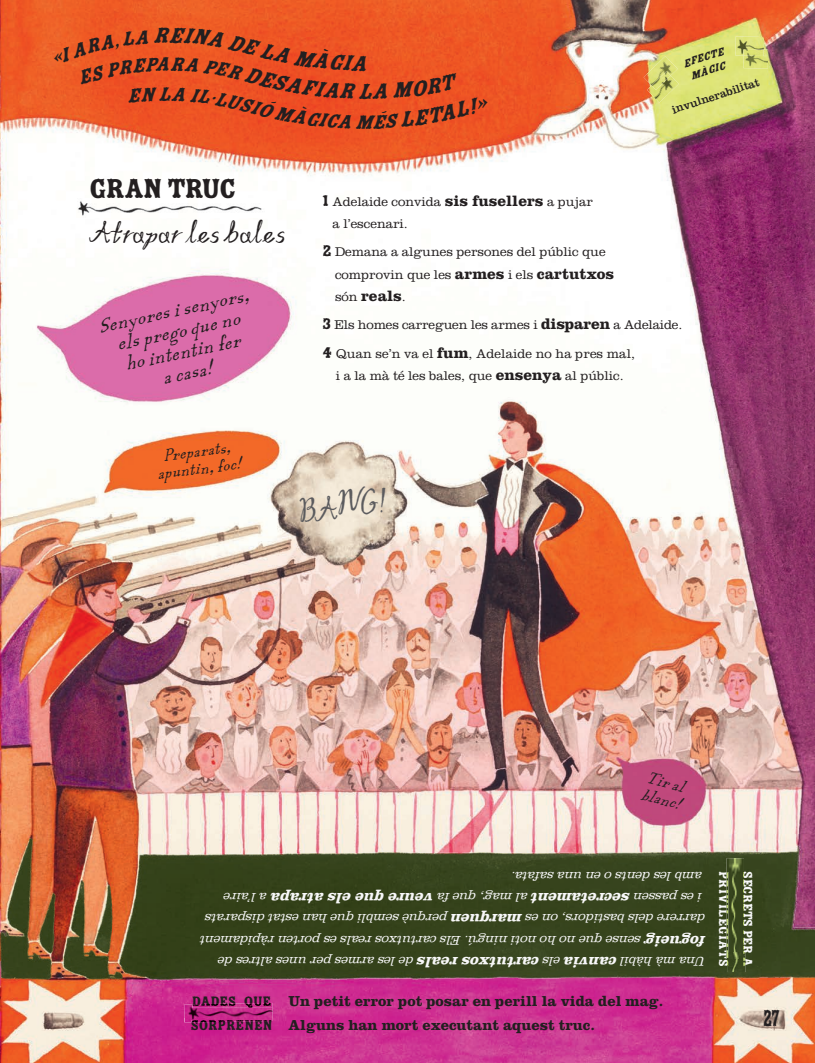
<style>
.page{position:relative;width:815px;height:1063px;background:#fff}
.page>*{position:absolute;margin:0;border:0;box-sizing:border-box;transform-origin:0 0}
.t1{font:30px "Zebrawood Fill";letter-spacing:-.045em;color:#231f20}
.t2{font:25px "Zebrawood Fill";color:#231f20;scale:.67 1}
.t3{font:24.88px "Magic";color:#5b5b5e}
.t4{font:italic 23.75px "Zebrawood Fill";color:#231f20}
.t5{font:22.5px "Magic";letter-spacing:.015em;color:#231f20}
.t6{font:italic 21.25px/21.2px "Aunt Mildred";color:#231f20;text-align:center}
.t7{font:italic 21.25px "Zebrawood Fill";color:#231f20}
.t8{font:italic 17.5px/17.5px "Aunt Mildred";color:#231f20}
.t9{font:italic 700 15.62px "Clarendon";color:#f8f8f9}
.t10{font:700 15.62px "Clarendon";color:#231f20}
.t11{font:700 15px/23.4px "Clarendon";color:#231f20}
.t12{font:15px/24px "Zebrawood Fill";letter-spacing:-.01em;color:#231f20}
.t13{font:14.38px "Zebrawood Fill";letter-spacing:.015em;color:#f8f8f9}
.t14{font:14.38px "Zebrawood Fill";letter-spacing:-.04em;color:#f8f8f9}
.t15{font:300 13.12px/22.5px "Clarendon";color:#231f20}
.t16{font:italic 300 13.12px/21.2px "Clarendon";color:#f8f8f9}
.t17{font:11.88px "Clarendon";color:#231f20}
.t18{font:italic 11.88px/13.8px "Zebrawood Fill";color:#231f20}
.s1{font-family:"Zebrawood Fill";font-weight:400;font-size:16.88px}
.s2{font-weight:700;font-size:15.62px}
.s3{font-weight:300;font-size:13.12px}
</style>
<div class="page">
<img style="left:0;top:0;width:815px;height:1063px">
<img style="left:52px;top:892px;width:4px;height:62px">
<img style="left:63px;top:880px;width:60px;height:100px">
<img style="left:242px;top:846px;width:555px;height:8px">
<img style="left:0;top:837px;width:52px;height:143px">
<img style="left:735px;top:36px;width:29px;height:20px">
<img style="left:743px;top:49px;width:25px;height:20px">
<img style="left:744px;top:49px;width:20px;height:7px">
<img style="left:644px;top:56px;width:34px;height:30px">
<img style="left:647px;top:76px;width:32px;height:27px">
<img style="left:652px;top:71px;width:19px;height:19px">
<img style="left:77px;top:198px;width:187px;height:20px">
<img style="left:184px;top:1004px;width:89px;height:19px">
<img style="left:193px;top:1003px;width:80px;height:5px">
<img style="left:191px;top:1020px;width:81px;height:2px">
<img style="left:727px;top:858px;width:17px;height:94px">
<img style="left:743px;top:872px;width:1px;height:80px">
<img style="left:727px;top:872px;width:2px;height:87px">
<img style="left:728px;top:959px;width:17px;height:13px">
<img style="left:729px;top:952px;width:14px;height:7px">
<svg style="left:743px;top:952px;width:2px;height:14px"></svg>
<svg style="left:728px;top:952px;width:1px;height:14px"></svg>
<svg style="left:380px;top:488px;width:5px;height:25px"></svg>
<svg style="left:54px;top:27px;width:434px;height:102px;background:#ed5525"></svg>
<h1 class="t1" style="left:89px;top:172px;width:149px">GRAN TRUC</h1>
<h3 class="t5" style="left:89px;top:222px;width:197px">Atrapar les bales</h3>
<h3 class="t6" style="left:96px;top:316px;width:155px;rotate:-12deg">Senyores i senyors, els prego que no<br>ho intentin fer<br>a casa!</h3>
<h3 class="t4" style="left:358px;top:79px;width:25px">L</h3>
<h3 class="t7" style="left:355px;top:111px;width:27px">M</h3>
<p class="t18" style="left:681px;top:58px;width:44px;rotate:-18deg">efecte màgic</p>
<p class="t17" style="left:670px;top:103px;width:93px;rotate:-18deg">invulnerabilitat</p>
<p class="t15" style="left:333px;top:190px;width:262px;text-indent:-10px"><span class="s1">1</span> Adelaide convida <span class="s2">sis fusellers</span> a pujar a l’escenari.</p>
<p class="t15" style="left:335px;top:240px;width:281px;text-indent:-13px"><span class="s1">2</span> Demana a algunes persones del públic que comprovin que les <span class="s2">armes</span> i els <span class="s2">cartutxos</span></p>
<p class="t10" style="left:335px;top:287px;width:72px"><span class="s3">són</span> reals<span class="s3">.</span></p>
<p class="t15" style="left:322px;top:311px;width:361px;line-height:28.1px"><span class="s1">3</span> Els homes carreguen les armes i <span class="s2">disparen</span> a Adelaide.<br><span class="s1">4</span> Quan se’n va el <span class="s2">fum</span>, Adelaide no ha pres mal,</p>
<p class="t15" style="left:336px;top:364px;width:289px">i a la mà té les bales, que <span class="s2">ensenya</span> al públic.</p>
<h3 class="t8" style="left:154px;top:448px;width:85px;text-align:center;rotate:-7deg">Preparats, apuntin, foc!</h3>
<h3 class="t3" style="left:297px;top:502px;width:82px;rotate:-10deg">BANG</h3>
<h3 class="t8" style="left:648px;top:769px;width:41px;rotate:15deg">Tir al blanc!</h3>
<p class="t16" style="left:702px;top:908px;width:196px;rotate:-180deg">iesp assen amblesdentsoen unasafata.</p>
<p class="t16" style="left:267px;top:908px;width:48px;rotate:-180deg">al’aire</p>
<p class="t9" style="left:434px;top:908px;width:169px;rotate:-180deg">veurequeelsatrap a</p>
<p class="t16" style="left:528px;top:908px;width:96px;rotate:-180deg">almag,quefa</p>
<p class="t9" style="left:631px;top:908px;width:105px;rotate:-180deg">secretament</p>
<p class="t16" style="left:448px;top:930px;width:248px;rotate:-180deg">p erquèsembliquehan estatdisp arats</p>
<p class="t9" style="left:522px;top:929px;width:78px;rotate:-180deg">marquen</p>
<p class="t16" style="left:706px;top:930px;width:185px;rotate:-180deg">darreredelsbastidors,on es</p>
<p class="t9" style="left:706px;top:950px;width:67px;rotate:-180deg">fogueig</p>
<p class="t16" style="left:642px;top:972px;width:446px;text-indent:-64px;rotate:-180deg">Unamàhàbil<br>sensequenohonotiningú.Elscartutxosrealsesp orten ràp idament</p>
<p class="t16" style="left:414px;top:972px;width:201px;rotate:-180deg">delesarmesp erunesaltresde</p>
<p class="t9" style="left:540px;top:972px;width:129px;rotate:-180deg">cartutxosreals</p>
<p class="t16" style="left:561px;top:972px;width:23px;rotate:-180deg">els</p>
<p class="t9" style="left:617px;top:972px;width:59px;rotate:-180deg">canvia</p>
<p class="t12" style="left:191px;top:989px;width:83px">DADES QUE<br>SORPRENEN</p>
<p class="t11" style="left:289px;top:989px;width:376px">Un petit error pot posar en perill la vida del mag.<br>Alguns han mort executant aquest truc.</p>
<p class="t13" style="left:731px;top:871px;width:97px;rotate:90deg">PRIVILEGIATS</p>
<p class="t14" style="left:755px;top:871px;width:97px;rotate:90deg">SECRETS PER A</p>
<h2 class="t2" style="left:763px;top:1005px;width:27px">27</h2>
</div>
